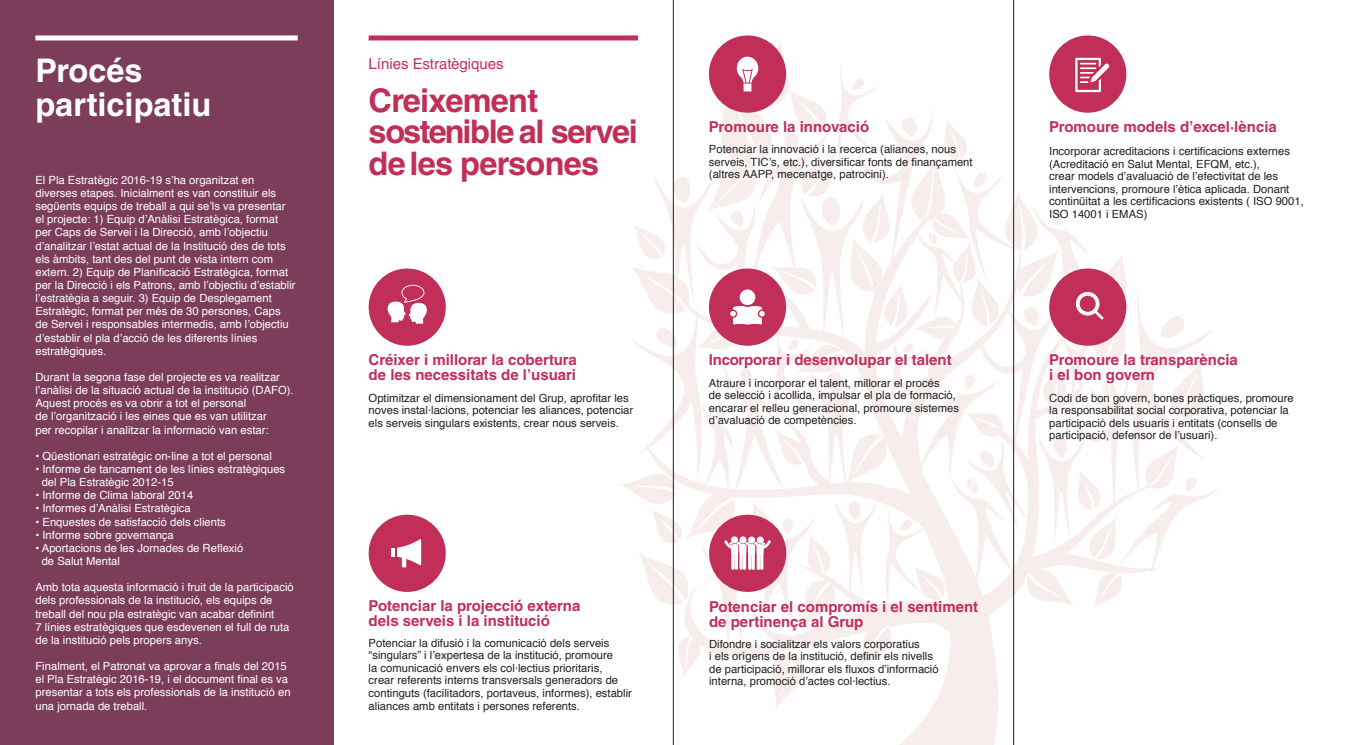
<style>
.page{position:relative;width:1347px;height:745px;background:#fff}
.page>*{position:absolute;margin:0;border:0;box-sizing:border-box;transform-origin:0 0}
.t1{font:700 32.5px/31.5px "Helvetica LT Std";letter-spacing:-.035em;color:#c12f59}
.t2{font:700 32.5px/34px "Helvetica LT Std";color:#fff}
.t3{font:700 15px/15px "Helvetica LT Std";color:#c12f59}
.t4{font:15px "Helvetica LT Std";color:#c12f59}
.t5{font:11.25px/13.1px "Helvetica";color:#fff}
.t6{font:11.25px/12.5px "Helvetica";color:#231f20}
</style>
<div class="page">
<svg style="left:672px;top:711px;width:343px;height:33px"></svg>
<div style="left:369px;top:268px;width:77px;height:77px;background:#c12f59;border-radius:50%"></div>
<svg style="left:387px;top:284px;width:40px;height:39px"></svg>
<div style="left:369px;top:514px;width:77px;height:77px;background:#c12f59;border-radius:50%"></div>
<svg style="left:391px;top:539px;width:30px;height:28px"></svg>
<svg style="left:617px;top:39px;width:601px;height:672px"></svg>
<div style="left:0;top:0;width:333px;height:744px;background:#7b3d5a"></div>
<div style="left:35px;top:35px;width:263px;height:5px;background:#fff"></div>
<div style="left:369px;top:35px;width:269px;height:5px;background:#c12f59"></div>
<hr style="left:673px;top:0;width:1px;height:744px;background:#231f20">
<hr style="left:1013px;top:0;width:1px;height:744px;background:#231f20">
<p class="t2" style="left:35px;top:53px;width:177px">Procés participatiu</p>
<p class="t4" style="left:369px;top:55px;width:137px">Línies Estratègiques</p>
<p class="t1" style="left:369px;top:84px;width:271px">Creixement sostenible al servei de les persones</p>
<p class="t5" style="left:35px;top:173px;width:262px">El Pla Estratègic 2016-19 s’ha organitzat en diverses etapes. Inicialment es van constituir els següents equips de treball a qui se’ls va presentar el projecte: 1) Equip d’Anàlisi Estratègica, format per Caps de Servei i la Direcció, amb l’objectiu d’analitzar l’estat actual de la Institució des de tots els àmbits, tant des del punt de vista intern com extern. 2) Equip de Planificació Estratègica, format per la Direcció i els Patrons, amb l’objectiu d’establir l’estratègia a seguir. 3) Equip de Desplegament Estratègic, format per més de 30 persones, Caps de Servei i responsables intermedis, amb l’objectiu d’establir el pla d’acció de les diferents línies estratègiques.</p>
<p class="t5" style="left:35px;top:370px;width:260px">Durant la segona fase del projecte es va realitzar l’anàlisi de la situació actual de la institució (DAFO).<br>Aquest procés es va obrir a tot el personal<br>de l’organització i les eines que es van utilitzar<br>per recopilar i analitzar la informació van estar:</p>
<p class="t5" style="left:35px;top:449px;width:238px">• Qüestionari estratègic on-line a tot el personal</p>
<p class="t5" style="left:42px;top:462px;width:245px;text-indent:-6px">• Informe de tancament de les línies estratègiques del Pla Estratègic 2012-15</p>
<p class="t5" style="left:35px;top:488px;width:159px">• Informe de Clima laboral 2014</p>
<p class="t5" style="left:35px;top:502px;width:157px">• Informes d’Anàlisi Estratègica</p>
<p class="t5" style="left:35px;top:515px;width:192px">• Enquestes de satisfacció dels clients</p>
<p class="t5" style="left:35px;top:528px;width:140px">• Informe sobre governança</p>
<p class="t5" style="left:42px;top:541px;width:203px;text-indent:-6px">• Aportacions de les Jornades de Reflexió de Salut Mental</p>
<p class="t5" style="left:35px;top:580px;width:260px">Amb tota aquesta informació i fruit de la participació dels professionals de la institució, els equips de treball del nou pla estratègic van acabar definint<br>7 línies estratègiques que esdevenen el full de ruta de la institució pels propers anys.</p>
<p class="t5" style="left:35px;top:659px;width:257px">Finalment, el Patronat va aprovar a finals del 2015 el Pla Estratègic 2016-19, i el document final es va presentar a tots els professionals de la institució en una jornada de treball.</p>
<p class="t3" style="left:369px;top:352px;width:210px">Créixer i millorar la cobertura de les necessitats de l’usuari</p>
<p class="t6" style="left:369px;top:391px;width:266px">Optimitzar el dimensionament del Grup, aprofitar les noves instal·lacions, potenciar les aliances, potenciar els serveis singulars existents, crear nous serveis.</p>
<p class="t3" style="left:369px;top:597px;width:213px">Potenciar la projecció externa dels serveis i la institució</p>
<p class="t6" style="left:369px;top:636px;width:265px">Potenciar la difusió i la comunicació dels serveis “singulars” i l’expertesa de la institució, promoure<br>la comunicació envers els col·lectius prioritaris,<br>crear referents interns transversals generadors de continguts (facilitadors, portaveus, informes), establir aliances amb entitats i persones referents.</p>
<p class="t3" style="left:709px;top:119px;width:162px">Promoure la innovació</p>
<p class="t6" style="left:709px;top:143px;width:265px">Potenciar la innovació i la recerca (aliances, nous serveis, TIC’s, etc.), diversificar fonts de finançament (altres AAPP, mecenatge, patrocini).</p>
<p class="t3" style="left:709px;top:352px;width:244px">Incorporar i desenvolupar el talent</p>
<p class="t6" style="left:709px;top:376px;width:252px">Atraure i incorporar el talent, millorar el procés<br>de selecció i acollida, impulsar el pla de formació, encarar el relleu generacional, promoure sistemes d’avaluació de competències.</p>
<p class="t3" style="left:709px;top:598px;width:270px">Potenciar el compromís i el sentiment de pertinença al Grup</p>
<p class="t6" style="left:709px;top:637px;width:231px">Difondre i socialitzar els valors corporatius<br>i els orígens de la institució, definir els nivells de participació, millorar els fluxos d’informació interna, promoció d’actes col·lectius.</p>
<p class="t3" style="left:1049px;top:119px;width:229px">Promoure models d’excel·lència</p>
<p class="t6" style="left:1049px;top:145px;width:256px">Incorporar acreditacions i certificacions externes (Acreditació en Salut Mental, EFQM, etc.),<br>crear models d’avaluació de l’efectivitat de les intervencions, promoure l’ètica aplicada. Donant continüitat a les certificacions existents ( ISO 9001, ISO 14001 i EMAS)</p>
<p class="t3" style="left:1049px;top:352px;width:190px">Promoure la transparència i el bon govern</p>
<p class="t6" style="left:1049px;top:391px;width:246px">Codi de bon govern, bones pràctiques, promoure la responsabilitat social corporativa, potenciar la participació dels usuaris i entitats (consells de participació, defensor de l’usuari).</p>
</div>
